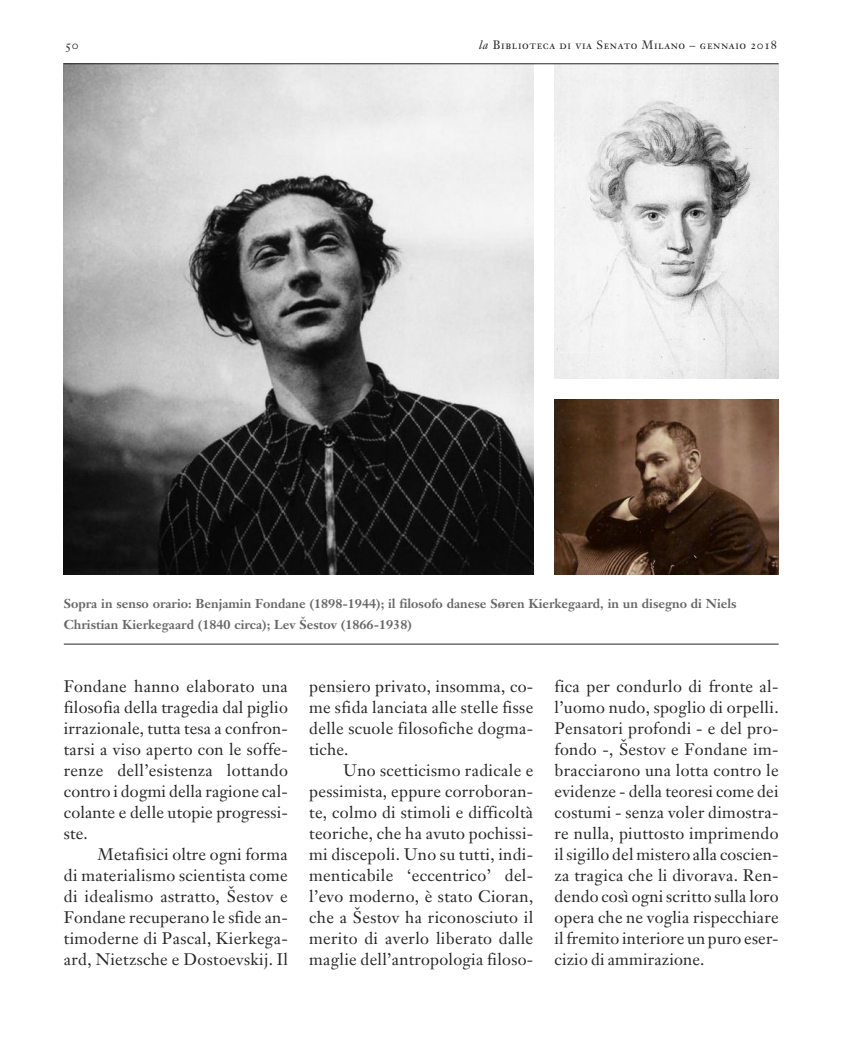
<style>
.page{position:relative;width:851px;height:1063px;background:#fff}
.page>*{position:absolute;margin:0;border:0;box-sizing:border-box;transform-origin:0 0}
.t1{font:16.5px/21px "Janson Text";letter-spacing:.015em;color:#272627;text-align:justify}
.t2{font:700 12.75px/21px "Janson Text";color:#686768}
.t3{font:12px "Janson Text Roman SC";letter-spacing:.05em;color:#272627}
.s1{font-family:"Janson Text Italic Os F"}
</style>
<div class="page">
<img style="left:64px;top:65px;width:469px;height:509px">
<img style="left:554px;top:65px;width:224px;height:313px">
<img style="left:554px;top:400px;width:224px;height:174px">
<hr style="left:64px;top:644px;width:714px;height:1px;background:#272627">
<hr style="left:64px;top:64px;width:714px;height:1px;background:#272627">
<p class="t3" style="left:65px;top:40px;width:15px">50</p>
<p class="t3" style="left:479px;top:40px;width:299px"><span class="s1">la</span> Biblioteca di via Senato Milano – gennaio 2018</p>
<p class="t2" style="left:64px;top:594px;width:674px">Sopra in senso orario: Benjamin Fondane (1898-1944); il filosofo danese Søren Kierkegaard, in un disegno di Niels<br>Christian Kierkegaard (1840 circa); Lev Šestov (1866-1938)</p>
<p class="t1" style="left:64px;top:678px;width:225px">Fondane hanno elaborato una filosofia della tragedia dal piglio irrazionale, tutta tesa a confron&shy;tarsi a viso aperto con le soffe&shy;renze dell’esistenza lottando contro i dogmi della ragione cal&shy;colante e delle utopie progressi&shy;ste.</p>
<p class="t1" style="left:64px;top:846px;width:225px;text-indent:34px">Metafisici oltre ogni forma di materialismo scientista come di idealismo astratto, Šestov e Fondane recuperano le sfide an&shy;timoderne di Pascal, Kierkega&shy;ard, Nietzsche e Dostoevskij. Il</p>
<p class="t1" style="left:309px;top:678px;width:225px">pensiero privato, insomma, co&shy;me sfida lanciata alle stelle fisse delle scuole filosofiche dogma&shy;tiche.</p>
<p class="t1" style="left:309px;top:762px;width:225px;text-indent:34px">Uno scetticismo radicale e pessimista, eppure corroboran&shy;te, colmo di stimoli e difficoltà teoriche, che ha avuto pochissi&shy;mi discepoli. Uno su tutti, indi&shy;menticabile ‘eccentrico’ del&shy;l’evo moderno, è stato Cioran, che a Šestov ha riconosciuto il merito di averlo liberato dalle maglie dell’antropologia filoso-</p>
<p class="t1" style="left:554px;top:678px;width:225px">fica per condurlo di fronte al&shy;l’uomo nudo, spoglio di orpelli.<br>Pensatori profondi - e del pro&shy;fondo -, Šestov e Fondane im&shy;bracciarono una lotta contro le evidenze - della teoresi come dei costumi - senza voler dimostra&shy;re nulla, piuttosto imprimendo il sigillo del mistero alla coscien&shy;za tragica che li divorava. Ren&shy;dendo così ogni scritto sulla loro opera che ne voglia rispecchiare il fremito interiore un puro eser&shy;cizio di ammirazione.</p>
</div>
